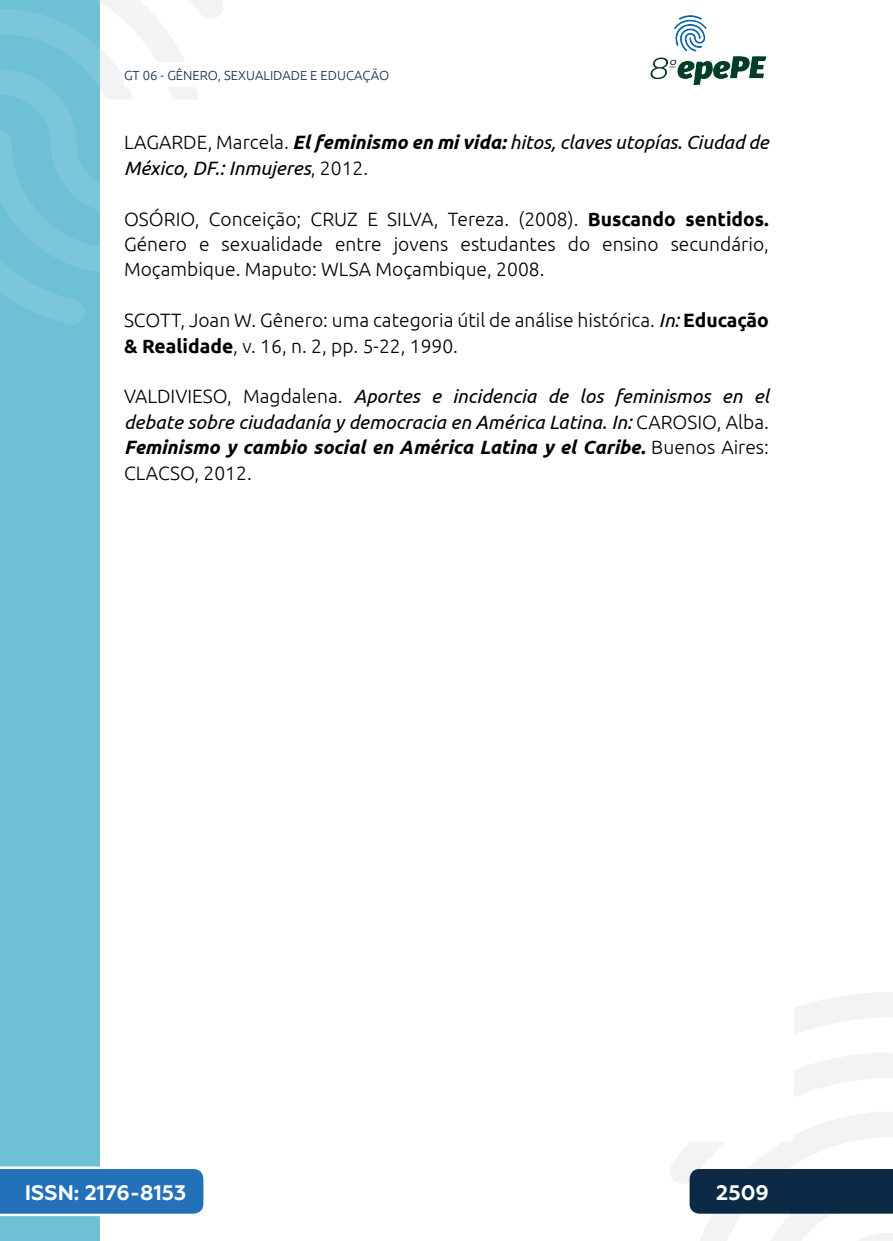
<style>
.page{position:relative;width:893px;height:1241px;background:#fff}
.page>*{position:absolute;margin:0;border:0;box-sizing:border-box;transform-origin:0 0}
.t1{font:700 21px "Geometria";color:#fff}
._11_REFERENCIAS{font:italic 19.25px/25.4px "Ubuntu";color:#000}
._11_REFERENCIAS-2{font:300 19.25px/25.4px "Ubuntu";color:#000;text-align:justify}
.t2{font:300 13.12px "Ubuntu";color:#0c2a46}
.s1{font-weight:300;font-style:normal}
.s2{font-weight:700}
.s3{font-weight:400;font-style:italic}
</style>
<div class="page">
<svg style="left:670px;top:992px;width:223px;height:248px"></svg>
<svg style="left:99px;top:0;width:124px;height:324px"></svg>
<img style="left:650px;top:15px;width:117px;height:71px">
<div style="left:0;top:0;width:99px;height:1240px;background:#6ec0d5"></div>
<svg style="left:0;top:0;width:99px;height:325px"></svg>
<svg style="left:0;top:1166px;width:203px;height:49px;background:#367dbf"></svg>
<div style="left:690px;top:1168px;width:203px;height:45px;background:#0c2a46"></div>
<div style="left:124px;top:62px;width:516px;height:25px;background:#fff"></div>
<p class="t2" style="left:124px;top:67px;width:267px">GT 06 - GÊNERO, SEXUALIDADE E EDUCAÇÃO</p>
<p class="_11_REFERENCIAS" style="left:124px;top:129px;width:646px"><span class="s1">LAGARDE, Marcela.</span> <span class="s2">El feminismo en mi vida:</span> hitos, claves utopías. Ciudad de<br>México, DF.: Inmujeres<span class="s1">, 2012.</span></p>
<p class="_11_REFERENCIAS-2" style="left:124px;top:205px;width:646px">OSÓRIO, Conceição; CRUZ E SILVA, Tereza. (2008). <span class="s2">Buscando sentidos.<br></span>Género e sexualidade entre jovens estudantes do ensino secundário, Moçambique. Maputo: WLSA Moçambique, 2008.</p>
<p class="_11_REFERENCIAS-2" style="left:124px;top:307px;width:646px">SCOTT, Joan W. Gênero: uma categoria útil de análise histórica. <span class="s3">In:</span> <span class="s2">Educação &amp; Realidade</span>, v. 16, n. 2, pp. 5-22, 1990.</p>
<p class="_11_REFERENCIAS" style="left:124px;top:383px;width:646px;text-align:justify"><span class="s1">VALDIVIESO, Magdalena.</span> Aportes e incidencia de los feminismos en el debate sobre ciudadanía y democracia en América Latina. In: <span class="s1">CAROSIO, Alba.<br></span><span class="s2">Feminismo y cambio social en América Latina y el Caribe.</span> <span class="s1">Buenos Aires:<br>CLACSO, 2012.</span></p>
<p class="t1" style="left:25px;top:1179px;width:163px">ISSN: 2176-8153</p>
<p class="t1" style="left:716px;top:1179px;width:54px">2509</p>
</div>
